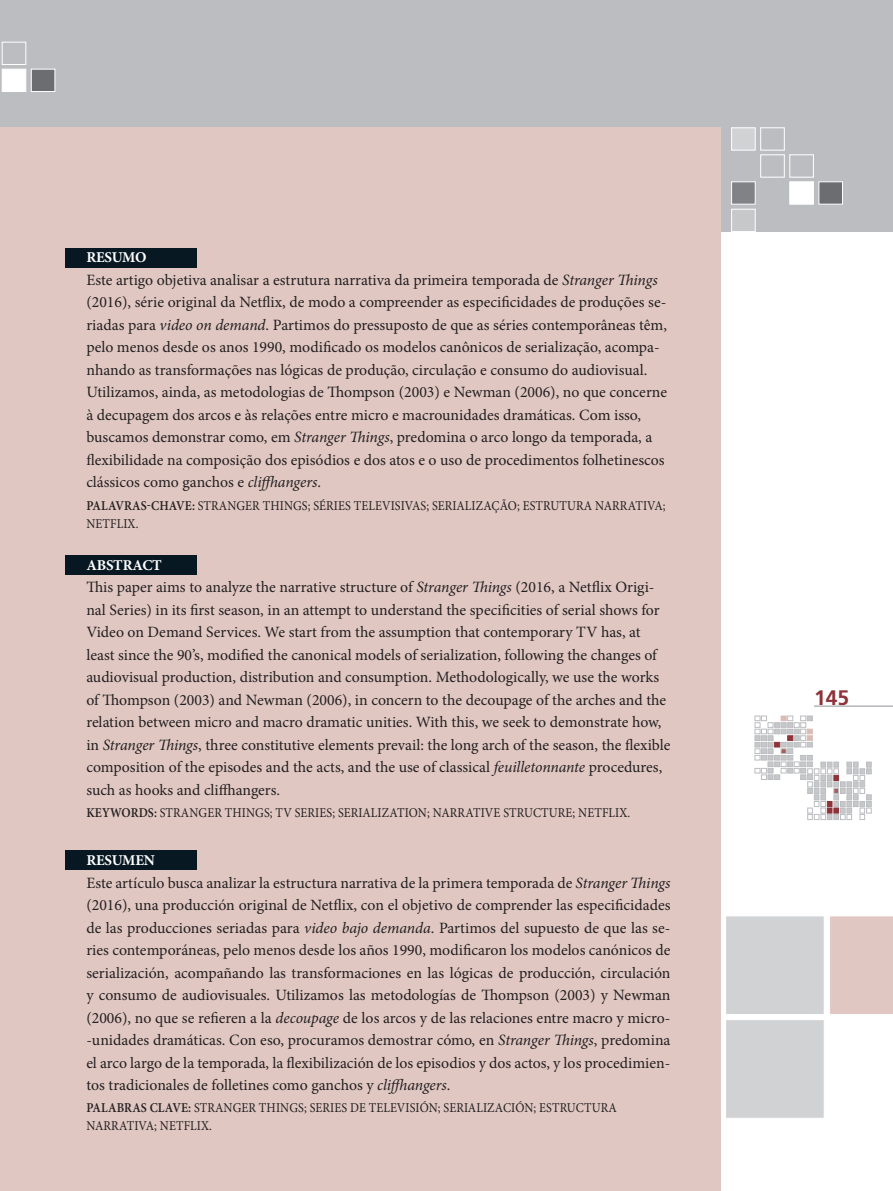
<style>
.page{position:relative;width:893px;height:1191px;background:#fff}
.page>*{position:absolute;margin:0;border:0;box-sizing:border-box;transform-origin:0 0}
.t1{font:700 21px "Frutiger";color:#8e333a}
.t2{font:15.75px/22.5px "Minion Pro";color:#231f20}
.t3{font:700 15px "Minion Pro";letter-spacing:-.015em;color:#fff}
.t4{font:13.5px/18px "Minion Pro";letter-spacing:.01em;color:#231f20;scale:.9 1}
.s1{font-style:italic}
.s2{font-weight:600}
</style>
<div class="page">
<svg style="left:755px;top:716px;width:116px;height:103px"></svg>
<hr style="left:814px;top:706px;width:79px;height:1px;background:#b2b3b7">
<div style="left:0;top:0;width:893px;height:232px;background:#bcbdc0"></div>
<div style="left:725px;top:915px;width:100px;height:100px;background:#d1d2d4;border:1px solid #fff"></div>
<div style="left:830px;top:916px;width:63px;height:98px;background:#e0c7c2"></div>
<div style="left:731px;top:182px;width:24px;height:22px;background:#808285"></div>
<div style="left:790px;top:182px;width:24px;height:22px;background:#fff"></div>
<div style="left:819px;top:182px;width:24px;height:22px;background:#6c6d70"></div>
<div style="left:760px;top:155px;width:24px;height:22px;border:1px solid #fff"></div>
<div style="left:790px;top:155px;width:24px;height:22px;border:1px solid #fff"></div>
<div style="left:731px;top:128px;width:24px;height:22px;background:#d1d2d4;border:1px solid #fff"></div>
<div style="left:760px;top:128px;width:24px;height:22px;border:1px solid #fff"></div>
<div style="left:731px;top:209px;width:24px;height:23px;background:#c7c8ca;border:1px solid #fff"></div>
<div style="left:2px;top:69px;width:24px;height:23px;background:#fff"></div>
<div style="left:31px;top:69px;width:24px;height:23px;background:#6c6d70;border:1px solid #fff"></div>
<div style="left:2px;top:42px;width:24px;height:23px;border:1px solid #fff"></div>
<div style="left:725px;top:1019px;width:100px;height:99px;background:#d1d2d4;border:1px solid #fff"></div>
<div style="left:0;top:128px;width:721px;height:1063px;background:#e0c7c2"></div>
<div style="left:65px;top:248px;width:131px;height:20px;background:#071822"></div>
<div style="left:65px;top:555px;width:131px;height:19px;background:#071822"></div>
<div style="left:65px;top:849px;width:131px;height:20px;background:#071822"></div>
<p class="t3" style="left:86px;top:247px;width:62px">RESUMO</p>
<p class="t2" style="left:86px;top:269px;width:582px">Este artigo objetiva analisar a estrutura narrativa da primeira temporada de <span class="s1">Stranger Things </span>(2016), série original da Netflix, de modo a compreender as especificidades de produções se&shy;riadas para <span class="s1">video on demand</span>. Partimos do pressuposto de que as séries contemporâneas têm, pelo menos desde os anos 1990, modificado os modelos canônicos de serialização, acompa&shy;nhando as transformações nas lógicas de produção, circulação e consumo do audiovisual.<br>Utilizamos, ainda, as metodologias de Thompson (2003) e Newman (2006), no que concerne à decupagem dos arcos e às relações entre micro e macrounidades dramáticas. Com isso, buscamos demonstrar como, em <span class="s1">Stranger Things</span>, predomina o arco longo da temporada, a flexibilidade na composição dos episódios e dos atos e o uso de procedimentos folhetinescos clássicos como ganchos e <span class="s1">cliffhangers</span>.</p>
<p class="t4" style="left:86px;top:496px;width:645px"><span class="s2">PALAVRAS-CHAVE:</span> STRANGER THINGS; SÉRIES TELEVISIVAS; SERIALIZAÇÃO; ESTRUTURA NARRATIVA;<br>NETFLIX.</p>
<p class="t3" style="left:86px;top:554px;width:77px">ABSTRACT</p>
<p class="t2" style="left:86px;top:576px;width:586px">This paper aims to analyze the narrative structure of <span class="s1">Stranger Things</span> (2016, a Netflix Origi&shy;nal Series) in its first season, in an attempt to understand the specificities of serial shows for Video on Demand Services. We start from the assumption that contemporary TV has, at least since the 90’s, modified the canonical models of serialization, following the changes of audiovisual production, distribution and consumption. Methodologically, we use the works of Thompson (2003) and Newman (2006), in concern to the decoupage of the arches and the relation between micro and macro dramatic unities. With this, we seek to demonstrate how, in <span class="s1">Stranger Things</span>, three constitutive elements prevail: the long arch of the season, the flexible composition of the episodes and the acts, and the use of classical <span class="s1">feuilletonnante</span> procedures, such as hooks and cliffhangers.</p>
<p class="t4" style="left:86px;top:803px;width:606px"><span class="s2">KEYWORDS:</span> STRANGER THINGS; TV SERIES; SERIALIZATION; NARRATIVE STRUCTURE; NETFLIX.</p>
<p class="t3" style="left:86px;top:849px;width:70px">RESUMEN</p>
<p class="t2" style="left:86px;top:871px;width:586px;text-align:justify">Este artículo busca analizar la estructura narrativa de la primera temporada de <span class="s1">Stranger Things </span>(2016), una producción original de Netflix, con el objetivo de comprender las especificidades de las producciones seriadas para <span class="s1">video bajo demanda</span>. Partimos del supuesto de que las se&shy;ries contemporáneas, pelo menos desde los años 1990, modificaron los modelos canónicos de serialización, acompañando las transformaciones en las lógicas de producción, circulación y consumo de audiovisuales. Utilizamos las metodologías de Thompson (2003) y Newman (2006), no que se refieren a la <span class="s1">decoupage</span> de los arcos y de las relaciones entre macro y micro--unidades dramáticas. Con eso, procuramos demostrar cómo, en <span class="s1">Stranger Things</span>, predomina el arco largo de la temporada, la flexibilización de los episodios y dos actos, y los procedimien&shy;tos tradicionales de folletines como ganchos y <span class="s1">cliffhangers</span>.</p>
<p class="t4" style="left:86px;top:1099px;width:591px"><span class="s2">PALABRAS CLAVE:</span> STRANGER THINGS; SERIES DE TELEVISIÓN; SERIALIZACIÓN; ESTRUCTURA<br>NARRATIVA; NETFLIX.</p>
<h1 class="t1" style="left:814px;top:685px;width:37px">145</h1>
</div>
